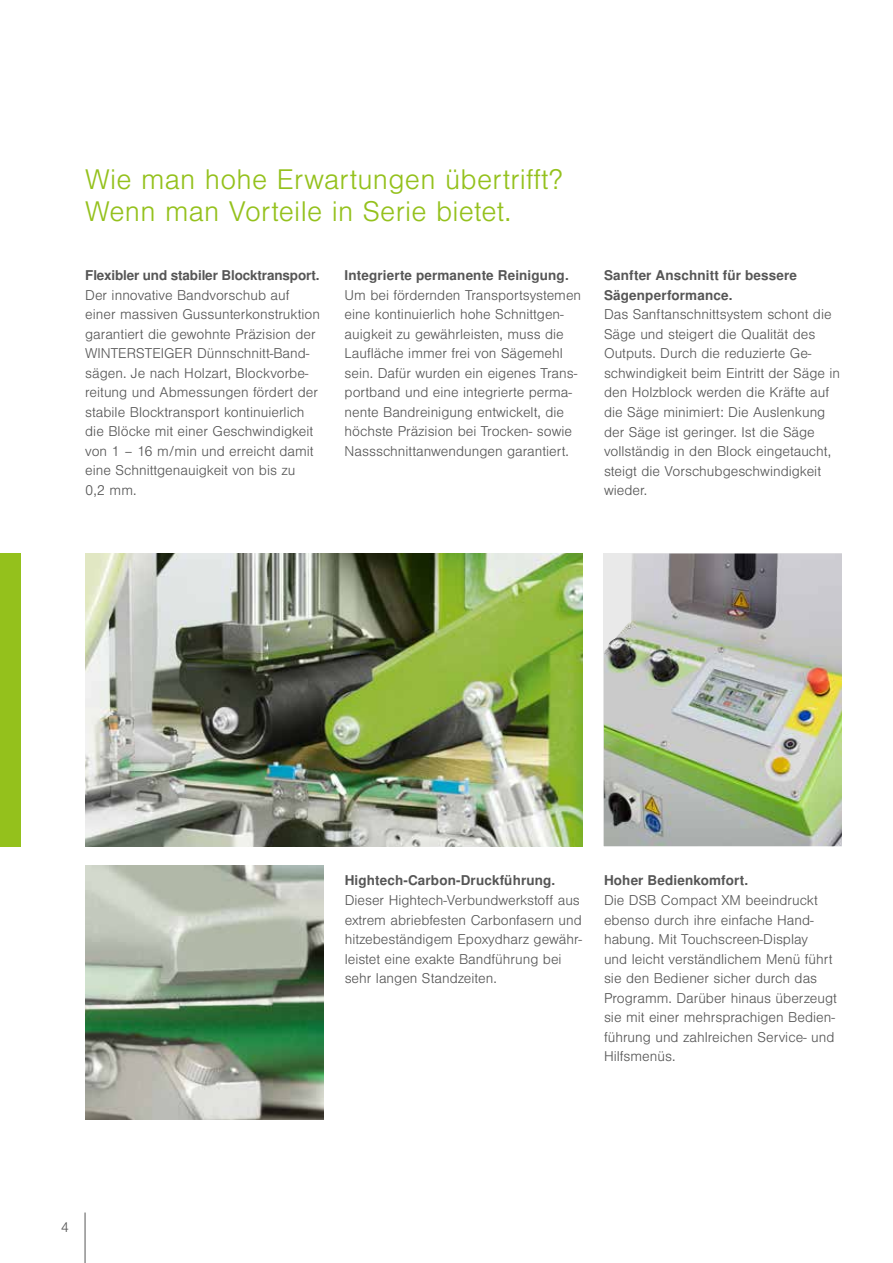
<style>
.page{position:relative;width:893px;height:1263px;background:#fff}
.page>*{position:absolute;margin:0;border:0;box-sizing:border-box;transform-origin:0 0}
.t1{font:300 27px/31.5px "Nimbus San LOT";letter-spacing:.01em;color:#94c11c}
.t2{font:300 13.5px/19.5px "Nimbus San LOT";color:#565656}
.t3{font:700 13.5px/19.5px "Nimbus San LOT";letter-spacing:.01em;color:#565656}
.t4{font:700 13.5px "Nimbus San LOT";letter-spacing:-.01em;color:#565656}
</style>
<div class="page">
<hr style="left:85px;top:1212px;width:1px;height:51px;background:#565656">
<img style="left:85px;top:553px;width:498px;height:293px">
<img style="left:85px;top:866px;width:238px;height:253px">
<img style="left:604px;top:553px;width:238px;height:293px">
<div style="left:0;top:553px;width:21px;height:293px;background:#94c11c"></div>
<h1 class="t1" style="left:85px;top:165px;width:479px">Wie man hohe Erwartungen übertrifft?<br>Wenn man Vorteile in Serie bietet.</h1>
<p class="t4" style="left:85px;top:267px;width:236px">Flexibler und stabiler Blocktransport.</p>
<p class="t2" style="left:85px;top:286px;width:236px">Der innovative Bandvorschub auf einer massiven Gussunterkonstruktion garantiert die gewohnte Präzision der WINTERSTEIGER Dünnschnitt-Band&shy;sägen. Je nach Holzart, Blockvorbe&shy;reitung und Abmessungen fördert der stabile Blocktransport kontinuierlich die Blöcke mit einer Geschwindigkeit von 1 – 16 m/min und erreicht damit eine Schnittgenauigkeit von bis zu<br>0,2 mm.</p>
<p class="t3" style="left:345px;top:266px;width:226px">Integrierte permanente Reinigung.</p>
<p class="t2" style="left:345px;top:286px;width:238px">Um bei fördernden Transportsystemen eine kontinuierlich hohe Schnittgen&shy;auigkeit zu gewährleisten, muss die Laufläche immer frei von Sägemehl sein. Dafür wurden ein eigenes Trans&shy;portband und eine integrierte perma&shy;nente Bandreinigung entwickelt, die höchste Präzision bei Trocken- sowie Nassschnittanwendungen garantiert.</p>
<p class="t3" style="left:604px;top:266px;width:195px">Sanfter Anschnitt für bessere<br>Sägenperformance.</p>
<p class="t2" style="left:604px;top:305px;width:238px">Das Sanftanschnittsystem schont die Säge und steigert die Qualität des Outputs. Durch die reduzierte Ge&shy;schwindigkeit beim Eintritt der Säge in den Holzblock werden die Kräfte auf die Säge minimiert: Die Auslenkung der Säge ist geringer. Ist die Säge vollständig in den Block eingetaucht, steigt die Vorschubgeschwindigkeit wieder.</p>
<p class="t2" style="left:61px;top:1218px;width:10px">4</p>
<p class="t3" style="left:345px;top:871px;width:212px">Hightech-Carbon-Druckführung.</p>
<p class="t2" style="left:345px;top:891px;width:239px">Dieser Hightech-Verbundwerkstoff aus extrem abriebfesten Carbonfasern und hitzebeständigem Epoxydharz gewähr&shy;leistet eine exakte Bandführung bei sehr langen Standzeiten.</p>
<p class="t3" style="left:604px;top:871px;width:146px">Hoher Bedienkomfort.</p>
<p class="t2" style="left:604px;top:891px;width:234px">Die DSB Compact XM beeindruckt ebenso durch ihre einfache Hand&shy;habung. Mit Touchscreen-Display<br>und leicht verständlichem Menü führt sie den Bediener sicher durch das<br>Programm. Darüber hinaus überzeugt sie mit einer mehrsprachigen Bedien&shy;führung und zahlreichen Service- und<br>Hilfsmenüs.</p>
</div>
